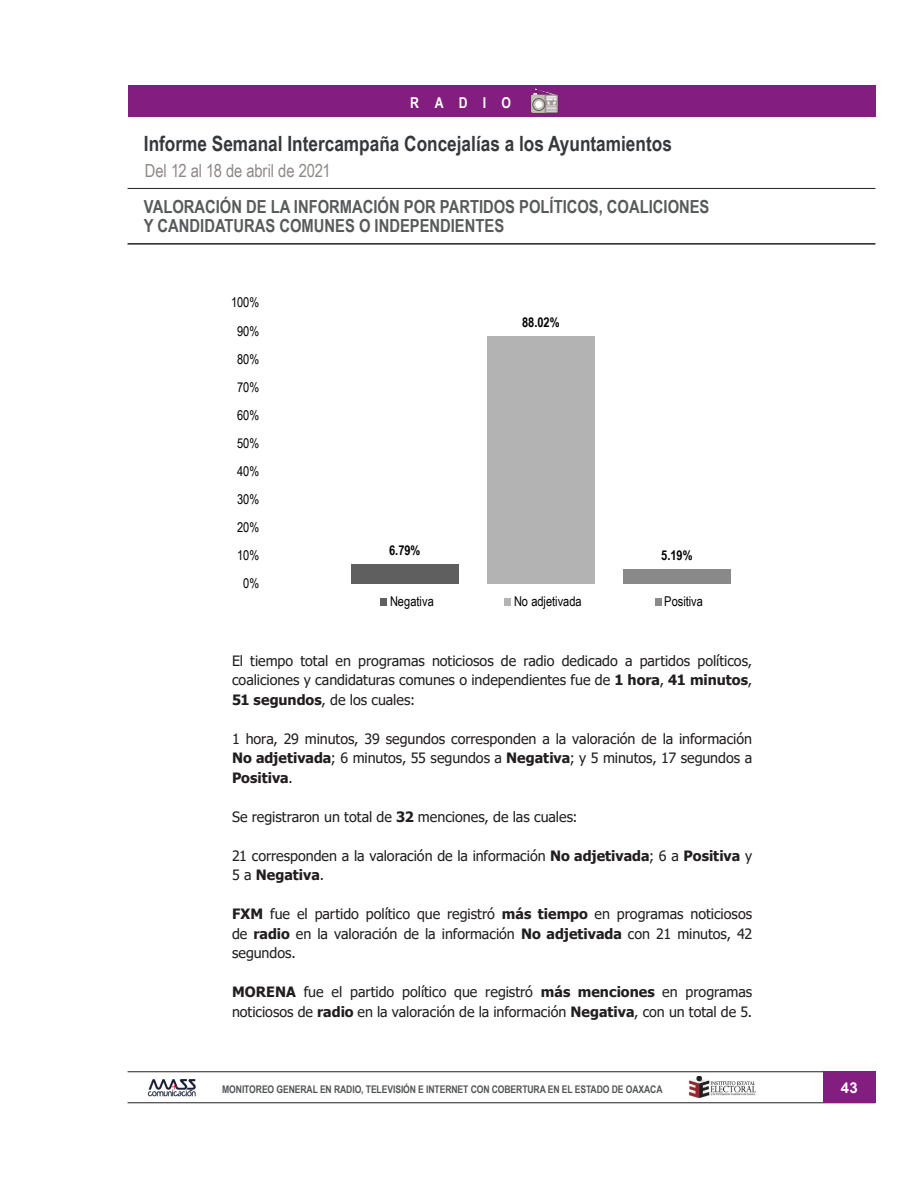
<style>
.page{position:relative;width:918px;height:1188px;background:#fff}
.page>*{position:absolute;margin:0;border:0;box-sizing:border-box;transform-origin:0 0}
.INFORME_SEMANAL{font:700 21px "Arial Narrow";color:#36393c}
.TITULOS_DE_CONTENIDO{font:700 18px "Arial Narrow";color:#575a5b}
.t1{font:18px "Arial Narrow";letter-spacing:-.005em;color:#908785}
.RADIO_TV_INTERNET{font:700 15px "Arial Narrow";letter-spacing:1.01em;color:#fff}
.t2{font:700 15px "Arial";color:#fff}
.CUERPO_DE_TEXTO{font:14.25px/19.5px "Tahoma";letter-spacing:-.005em;color:#221e1f;text-align:justify}
.t3{font:13.5px "Arial Narrow";letter-spacing:-.005em;color:#000}
.t4{font:700 13.5px "Arial Narrow";letter-spacing:-.005em;color:#000}
.t5{font:700 10.5px "Arial Narrow";letter-spacing:-.01em;color:#515456}
.s1{font-weight:700}
</style>
<div class="page">
<hr style="left:128px;top:1072px;width:747px;height:1px;background:#231f20">
<hr style="left:128px;top:1103px;width:747px;height:1px;background:#231f20">
<div style="left:823px;top:1072px;width:52px;height:31px;background:#841d80"></div>
<img style="left:147px;top:1079px;width:49px;height:18px">
<img style="left:688px;top:1077px;width:67px;height:22px">
<hr style="left:128px;top:243px;width:747px;height:2px;background:#231f20">
<hr style="left:128px;top:188px;width:747px;height:1px;background:#231f20">
<div style="left:128px;top:85px;width:747px;height:32px;background:#841d80"></div>
<img style="left:530px;top:88px;width:29px;height:25px">
<div style="left:380px;top:598px;width:7px;height:7px;background:#5f5f5f"></div>
<div style="left:655px;top:598px;width:6px;height:7px;background:#898989"></div>
<div style="left:504px;top:598px;width:7px;height:7px;background:#b3b3b3"></div>
<div style="left:351px;top:565px;width:108px;height:19px;background:#5f5f5f"></div>
<div style="left:488px;top:337px;width:107px;height:247px;background:#b3b3b3"></div>
<div style="left:623px;top:569px;width:108px;height:15px;background:#898989"></div>
<p class="RADIO_TV_INTERNET" style="left:410px;top:91px;width:102px">RADIO</p>
<p class="INFORME_SEMANAL" style="left:144px;top:128px;width:529px">Informe Semanal Intercampaña Concejalías a los Ayuntamientos</p>
<p class="t1" style="left:145px;top:158px;width:187px">Del 12 al 18 de abril de 2021</p>
<p class="TITULOS_DE_CONTENIDO" style="left:144px;top:193px;width:567px">VALORACIÓN DE LA INFORMACIÓN POR PARTIDOS POLÍTICOS, COALICIONES</p>
<p class="TITULOS_DE_CONTENIDO" style="left:144px;top:212px;width:362px">Y CANDIDATURAS COMUNES O INDEPENDIENTES</p>
<p class="t3" style="left:231px;top:293px;width:30px">100%</p>
<p class="t3" style="left:249px;top:296px;width:24px">90%</p>
<p class="t3" style="left:237px;top:321px;width:24px">90%</p>
<p class="t3" style="left:249px;top:324px;width:24px">80%</p>
<p class="t3" style="left:237px;top:349px;width:24px">80%</p>
<p class="t3" style="left:249px;top:352px;width:24px">70%</p>
<p class="t3" style="left:237px;top:377px;width:24px">70%</p>
<p class="t3" style="left:249px;top:380px;width:24px">60%</p>
<p class="t3" style="left:237px;top:405px;width:24px">60%</p>
<p class="t3" style="left:249px;top:408px;width:24px">50%</p>
<p class="t3" style="left:237px;top:433px;width:24px">50%</p>
<p class="t3" style="left:249px;top:436px;width:24px">40%</p>
<p class="t3" style="left:237px;top:461px;width:24px">40%</p>
<p class="t3" style="left:249px;top:464px;width:24px">30%</p>
<p class="t3" style="left:237px;top:489px;width:24px">30%</p>
<p class="t3" style="left:249px;top:492px;width:24px">20%</p>
<p class="t3" style="left:237px;top:517px;width:24px">20%</p>
<p class="t3" style="left:249px;top:520px;width:24px">10%</p>
<p class="t3" style="left:237px;top:546px;width:24px">10%</p>
<p class="t3" style="left:255px;top:548px;width:17px">0%</p>
<p class="t3" style="left:243px;top:574px;width:17px">0%</p>
<p class="t4" style="left:389px;top:540px;width:33px">6.79%</p>
<p class="t4" style="left:522px;top:312px;width:39px">88.02%</p>
<p class="t4" style="left:661px;top:545px;width:33px">5.19%</p>
<p class="t3" style="left:390px;top:592px;width:45px">Negativa</p>
<p class="t3" style="left:506px;top:592px;width:82px">NegativaPositiva</p>
<p class="t3" style="left:664px;top:592px;width:40px">Positiva</p>
<p class="t3" style="left:514px;top:592px;width:69px">No adjetivada</p>
<p class="CUERPO_DE_TEXTO" style="left:232px;top:652px;width:522px">El tiempo total en programas noticiosos de radio dedicado a partidos políticos, coaliciones y candidaturas comunes o independientes fue de <span class="s1">1 hora</span>, <span class="s1">41 minutos</span>, <span class="s1">51 segundos</span>, de los cuales:</p>
<p class="CUERPO_DE_TEXTO" style="left:232px;top:730px;width:522px">1 hora, 29 minutos, 39 segundos corresponden a la valoración de la información <span class="s1">No adjetivada</span>; 6 minutos, 55 segundos a <span class="s1">Negativa</span>; y 5 minutos, 17 segundos a <span class="s1">Positiva</span>.</p>
<p class="CUERPO_DE_TEXTO" style="left:232px;top:808px;width:347px">Se registraron un total de <span class="s1">32</span> menciones, de las cuales:</p>
<p class="CUERPO_DE_TEXTO" style="left:232px;top:847px;width:522px">21 corresponden a la valoración de la información <span class="s1">No adjetivada</span>; 6 a <span class="s1">Positiva</span> y<br>5 a <span class="s1">Negativa</span>.</p>
<p class="CUERPO_DE_TEXTO" style="left:232px;top:905px;width:522px"><span class="s1">FXM</span> fue el partido político que registró <span class="s1">más tiempo</span> en programas noticiosos de <span class="s1">radio</span> en la valoración de la información <span class="s1">No adjetivada</span> con 21 minutos, 42 segundos.</p>
<p class="CUERPO_DE_TEXTO" style="left:232px;top:983px;width:522px"><span class="s1">MORENA</span> fue el partido político que registró <span class="s1">más menciones</span> en programas noticiosos de <span class="s1">radio</span> en la valoración de la información <span class="s1">Negativa</span>, con un total de 5.</p>
<p class="t5" style="left:222px;top:1081px;width:442px">MONITOREO GENERAL EN RADIO, TELEVISIÓN E INTERNET CON COBERTURA EN EL ESTADO DE OAXACA</p>
<p class="t2" style="left:841px;top:1077px;width:18px">43</p>
</div>
